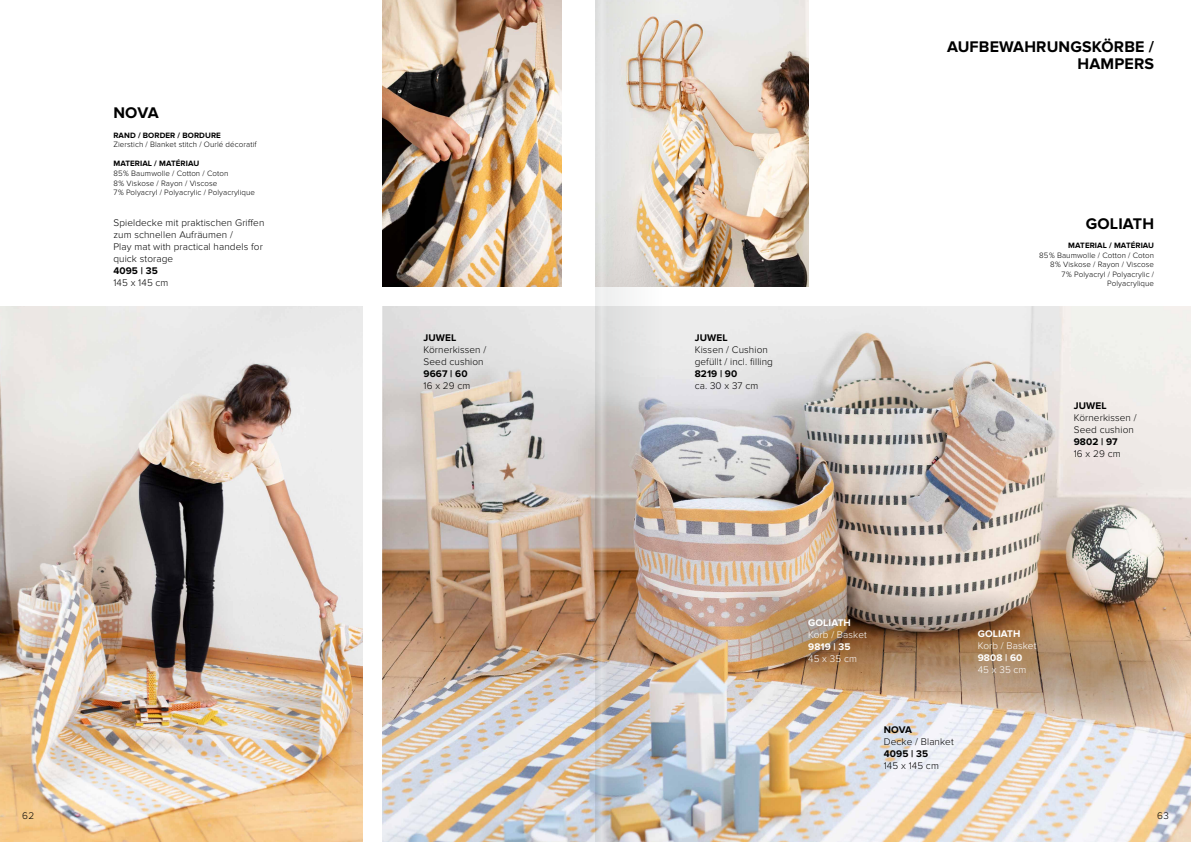
<style>
.page{position:relative;width:1191px;height:842px;background:#fff}
.page>*{position:absolute;margin:0;border:0;box-sizing:border-box;transform-origin:0 0}
.Qualität{font:700 16px "Proxima Nova";letter-spacing:.01em;color:#000}
.Produkt_light{font:300 10px/12px "Proxima Nova";letter-spacing:.01em;color:#000}
.Produkt_bold{font:700 10px "Proxima Nova";letter-spacing:.01em;color:#000}
.Produkt_light-2{font:300 10px "Proxima Nova";letter-spacing:.01em;color:#fff}
.Produkt_bold-2{font:700 10px "Proxima Nova";letter-spacing:.01em;color:#fff}
.Produkt_bold-3{font:300 10px "Proxima Nova";letter-spacing:.01em;color:#000}
.Zierstich_Baumwolle_etc{font:300 8px "Proxima Nova";letter-spacing:.01em;color:#000}
.Rand___Material{font:700 8px "Proxima Nova";letter-spacing:.01em;color:#000}
</style>
<div class="page">
<img style="left:383px;top:306px;width:808px;height:536px">
<img style="left:0;top:306px;width:363px;height:536px">
<img style="left:383px;top:0;width:178px;height:286px">
<img style="left:661px;top:0;width:147px;height:286px">
<img style="left:704px;top:531px;width:487px;height:209px">
<img style="left:607px;top:0;width:54px;height:842px">
<svg style="left:595px;top:0;width:12px;height:842px"></svg>
<p class="Qualität" style="left:113px;top:104px;width:47px">NOVA</p>
<p class="Rand___Material" style="left:113px;top:130px;width:109px">RAND / BORDER / BORDURE</p>
<p class="Zierstich_Baumwolle_etc" style="left:113px;top:140px;width:145px">Zierstich / Blanket stitch / Ourlé décoratif</p>
<p class="Rand___Material" style="left:113px;top:159px;width:87px">MATERIAL / MATÉRIAU</p>
<p class="Zierstich_Baumwolle_etc" style="left:113px;top:169px;width:116px">85 % Baumwolle / Cotton / Coton</p>
<p class="Zierstich_Baumwolle_etc" style="left:113px;top:178px;width:106px">8 % Viskose / Rayon / Viscose</p>
<p class="Zierstich_Baumwolle_etc" style="left:113px;top:188px;width:143px">7 % Polyacryl / Polyacrylic / Polyacrylique</p>
<p class="Produkt_light" style="left:113px;top:217px;width:152px">Spieldecke mit praktischen Griffen zum schnellen Aufräumen /</p>
<p class="Produkt_light" style="left:113px;top:241px;width:151px">Play mat with practical handels for quick storage</p>
<p class="Produkt_bold" style="left:113px;top:265px;width:46px">4095 | 35</p>
<p class="Produkt_light" style="left:113px;top:277px;width:57px">145 x 145 cm</p>
<p class="Produkt_bold" style="left:423px;top:331px;width:34px">JUWEL</p>
<p class="Produkt_light" style="left:423px;top:343px;width:64px">Körnerkissen /</p>
<p class="Produkt_light" style="left:423px;top:355px;width:62px">Seed cushion</p>
<p class="Produkt_bold" style="left:423px;top:367px;width:46px">9667 | 60</p>
<p class="Produkt_light" style="left:423px;top:379px;width:48px">16 x 29 cm</p>
<p class="Produkt_bold" style="left:694px;top:331px;width:34px">JUWEL</p>
<p class="Produkt_light" style="left:694px;top:343px;width:75px">Kissen / Cushion</p>
<p class="Produkt_light" style="left:694px;top:355px;width:80px">gefüllt / incl. filling</p>
<p class="Produkt_bold" style="left:694px;top:367px;width:44px">8219 | 90</p>
<p class="Produkt_light" style="left:694px;top:379px;width:65px">ca. 30 x 37 cm</p>
<p class="Qualität" style="left:947px;top:38px;width:208px">AUFBEWAHRUNGSKÖRBE /</p>
<p class="Qualität" style="left:1077px;top:55px;width:78px">HAMPERS</p>
<p class="Qualität" style="left:1085px;top:214px;width:70px">GOLIATH</p>
<p class="Rand___Material" style="left:1068px;top:241px;width:87px">MATERIAL / MATÉRIAU</p>
<p class="Zierstich_Baumwolle_etc" style="left:1039px;top:250px;width:116px">85 % Baumwolle / Cotton / Coton</p>
<p class="Zierstich_Baumwolle_etc" style="left:1050px;top:260px;width:106px">8 % Viskose / Rayon / Viscose</p>
<p class="Zierstich_Baumwolle_etc" style="left:1061px;top:269px;width:94px">7 % Polyacryl / Polyacrylic /</p>
<p class="Zierstich_Baumwolle_etc" style="left:1107px;top:279px;width:48px">Polyacrylique</p>
<p class="Produkt_bold" style="left:1073px;top:399px;width:34px">JUWEL</p>
<p class="Produkt_light" style="left:1073px;top:411px;width:64px">Körnerkissen /</p>
<p class="Produkt_light" style="left:1073px;top:423px;width:62px">Seed cushion</p>
<p class="Produkt_bold" style="left:1073px;top:435px;width:45px">9802 | 97</p>
<p class="Produkt_light" style="left:1073px;top:447px;width:48px">16 x 29 cm</p>
<p class="Produkt_bold-2" style="left:808px;top:617px;width:44px">GOLIATH</p>
<p class="Produkt_light-2" style="left:808px;top:629px;width:60px">Korb / Basket</p>
<p class="Produkt_bold-2" style="left:808px;top:641px;width:44px">9819 | 35</p>
<p class="Produkt_light-2" style="left:808px;top:653px;width:50px">45 x 35 cm</p>
<p class="Produkt_bold" style="left:883px;top:724px;width:30px">NOVA</p>
<p class="Produkt_bold-3" style="left:883px;top:736px;width:71px">Decke / Blanket</p>
<p class="Produkt_bold" style="left:883px;top:748px;width:46px">4095 | 35</p>
<p class="Produkt_light" style="left:883px;top:760px;width:57px">145 x 145 cm</p>
<p class="Produkt_bold-2" style="left:977px;top:628px;width:44px">GOLIATH</p>
<p class="Produkt_light-2" style="left:977px;top:640px;width:60px">Korb / Basket</p>
<p class="Produkt_bold-2" style="left:977px;top:652px;width:46px">9808 | 60</p>
<p class="Produkt_light-2" style="left:977px;top:664px;width:50px">45 x 35 cm</p>
<p class="Produkt_light" style="left:22px;top:810px;width:14px">62</p>
<p class="Produkt_light" style="left:1157px;top:810px;width:13px">63</p>
</div>
